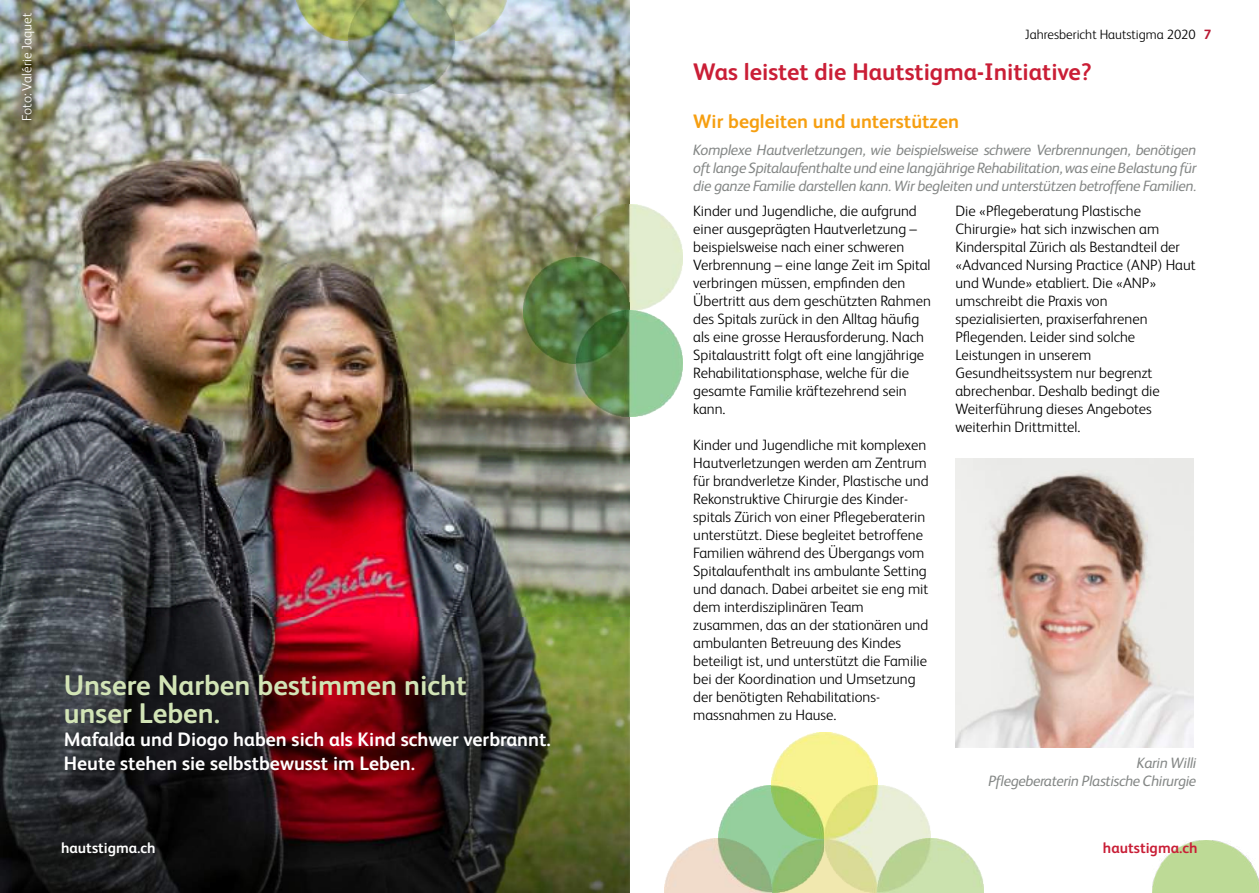
<style>
.page{position:relative;width:1259px;height:893px;background:#fff}
.page>*{position:absolute;margin:0;border:0;box-sizing:border-box;transform-origin:0 0}
.t1{font:700 28.5px/28.5px "FS Albert";color:#d2e4b6}
.t2{font:700 24px "FS Albert";color:#ca1e36}
.t3{font:700 19.5px/23.4px "FS Albert";color:#fff}
.t4{font:700 19.5px "FS Albert";color:#f69f11}
.t5{font:300 15px/18px "FS Albert";color:#000}
.t6{font:italic 15px/18px "FS Albert";letter-spacing:-.025em;color:#848786;text-align:right}
.t7{font:700 15px "FS Albert";color:#fff}
.t8{font:700 15px "FS Albert";color:#c91e36}
.t9{font:300 13.5px "FS Albert";color:#000}
.t10{font:300 13.5px "FS Albert";color:#fff}
.t11{font:700 13.5px "FS Albert";color:#b91a34}
</style>
<div class="page">
<img style="left:0;top:0;width:629px;height:618px">
<img style="left:0;top:618px;width:629px;height:275px">
<img style="left:576px;top:204px;width:106px;height:213px">
<img style="left:296px;top:0;width:52px;height:40px">
<img style="left:955px;top:458px;width:238px;height:290px">
<img style="left:1152px;top:840px;width:107px;height:53px">
<img style="left:771px;top:732px;width:106px;height:161px">
<img style="left:454px;top:0;width:52px;height:40px">
<img style="left:523px;top:257px;width:106px;height:107px">
<img style="left:718px;top:786px;width:212px;height:106px">
<img style="left:348px;top:0;width:106px;height:94px">
<img style="left:877px;top:839px;width:107px;height:54px">
<img style="left:665px;top:839px;width:106px;height:54px">
<p class="t10" style="left:21px;top:121px;width:110px;rotate:-90deg">Foto: Valérie Jaquet</p>
<h1 class="t1" style="left:64px;top:673px;width:405px">Unsere Narben bestimmen nicht unser Leben.</h1>
<h3 class="t3" style="left:64px;top:729px;width:488px">Mafalda und Diogo haben sich als Kind schwer verbrannt.<br>Heute stehen sie selbstbewusst im Leben.</h3>
<p class="t7" style="left:61px;top:841px;width:96px">hautstigma.ch</p>
<p class="t9" style="left:1025px;top:29px;width:172px">Jahresbericht Hautstigma 2020</p>
<p class="t11" style="left:1203px;top:29px;width:9px">7</p>
<h2 class="t2" style="left:693px;top:62px;width:400px">Was leistet die Hautstigma-Initiative?</h2>
<h3 class="t4" style="left:693px;top:113px;width:267px">Wir begleiten und unterstützen</h3>
<p class="t6" style="left:693px;top:142px;width:504px;text-align:justify">Komplexe Hautverletzungen, wie beispielsweise schwere Verbrennungen, benötigen oft lange Spitalaufenthalte und eine langjährige Rehabilitation, was eine Belastung für die ganze Familie darstellen kann. Wir begleiten und unterstützen betroffene Familien.</p>
<p class="t5" style="left:693px;top:203px;width:239px">Kinder und Jugendliche, die aufgrund einer ausgeprägten Hautverletzung – beispielsweise nach einer schweren Verbrennung – eine lange Zeit im Spital verbringen müssen, empfinden den Übertritt aus dem geschützten Rahmen des Spitals zurück in den Alltag häufig als eine grosse Herausforderung. Nach Spitalaustritt folgt oft eine langjährige Rehabilitationsphase, welche für die gesamte Familie kräftezehrend sein kann.</p>
<p class="t5" style="left:693px;top:437px;width:237px">Kinder und Jugendliche mit komplexen Hautverletzungen werden am Zentrum für brandverletze Kinder, Plastische und Rekonstruktive Chirurgie des Kinder&shy;spitals Zürich von einer Pflegeberaterin unterstützt. Diese begleitet betroffene Familien während des Übergangs vom Spitalaufenthalt ins ambulante Setting und danach. Dabei arbeitet sie eng mit dem interdisziplinären Team zusammen, das an der stationären und ambulanten Betreuung des Kindes beteiligt ist, und unterstützt die Familie bei der Koordination und Umsetzung der benötigten Rehabilitations&shy;massnahmen zu Hause.</p>
<p class="t5" style="left:955px;top:203px;width:242px">Die «Pflegeberatung Plastische<br>Chirurgie» hat sich inzwischen am<br>Kinderspital Zürich als Bestandteil der «Advanced Nursing Practice (ANP) Haut und Wunde» etabliert. Die «ANP» umschreibt die Praxis von spezialisierten, praxiserfahrenen<br>Pflegenden. Leider sind solche<br>Leistungen in unserem<br>Gesundheitssystem nur begrenzt abrechenbar. Deshalb bedingt die<br>Weiterführung dieses Angebotes weiterhin Drittmittel.</p>
<p class="t6" style="left:988px;top:755px;width:209px">Karin Willi<br>Pflegeberaterin Plastische Chirurgie</p>
<p class="t8" style="left:1103px;top:841px;width:96px">hautstigma.ch</p>
</div>
